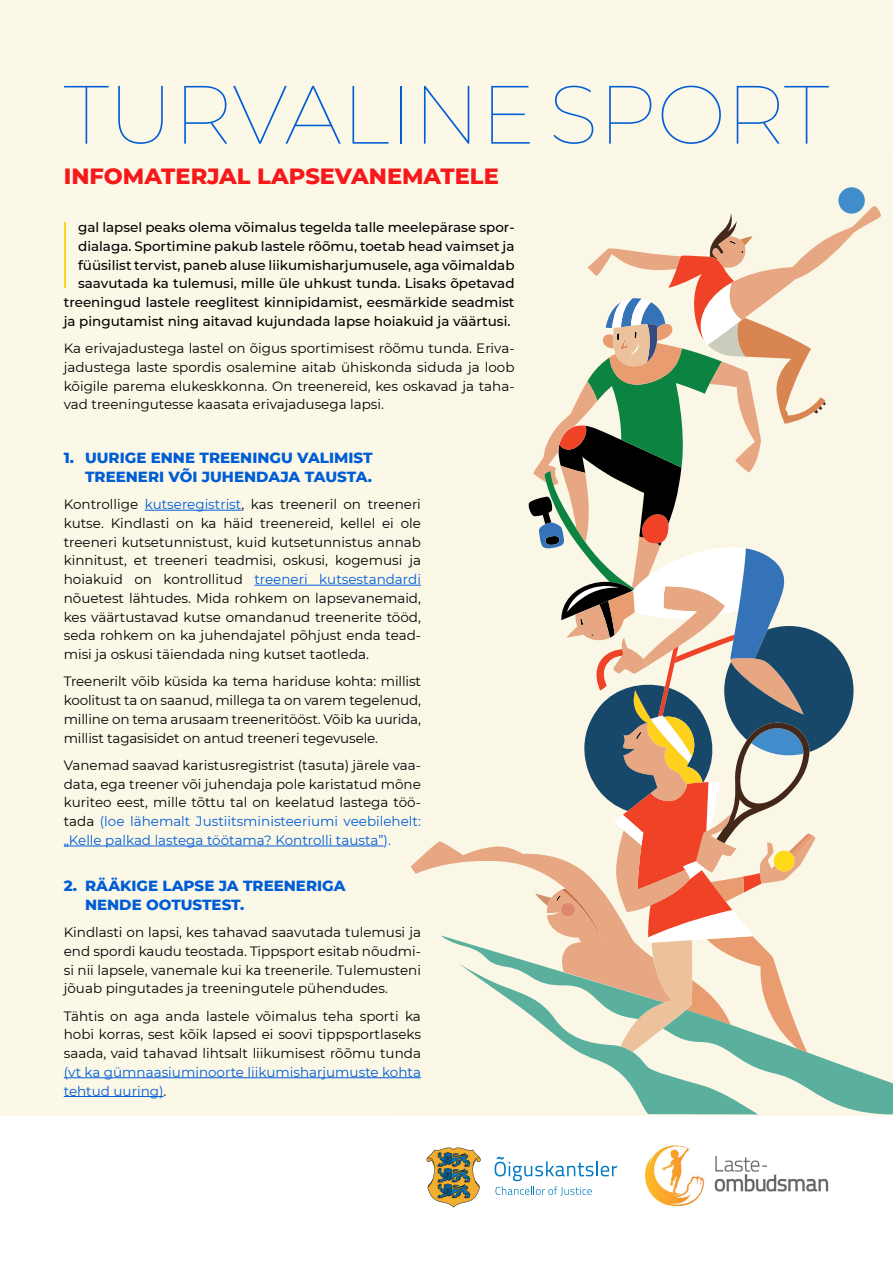
<style>
.page{position:relative;width:893px;height:1263px;background:#fff}
.page>*{position:absolute;margin:0;border:0;box-sizing:border-box;transform-origin:0 0}
.t1{font:100 93.9px "Montserrat";color:#fdd422}
.t2{font:100 82.5px "Montserrat";color:#005dd6}
.t3{font:800 22.5px "Montserrat";color:#f71819}
.t4{font:800 15px/18.8px "Montserrat";color:#005dd6;text-align:right}
.t5{font:13.5px/18.8px "Montserrat";color:#000;text-align:justify}
.t6{font:500 13.5px/18.8px "Montserrat";color:#000;text-align:right}
.t7{font:13.5px/18.8px "Montserrat";color:#005dd6}
.s1{color:#005dd6}
.s2{color:#000}
</style>
<div class="page">
<div style="left:0;top:0;width:893px;height:1116px;background:#fbf8e7"></div>
<div style="left:838px;top:187px;width:27px;height:27px;background:#418ccb;border-radius:50%"></div>
<svg style="left:411px;top:205px;width:482px;height:909px"></svg>
<hr style="left:145px;top:510px;width:97px;height:1px;background:#005dd6">
<hr style="left:254px;top:585px;width:167px;height:1px;background:#005dd6">
<hr style="left:64px;top:846px;width:320px;height:1px;background:#005dd6">
<hr style="left:64px;top:1077px;width:357px;height:1px;background:#005dd6">
<hr style="left:64px;top:1096px;width:100px;height:1px;background:#005dd6">
<img style="left:644px;top:1145px;width:185px;height:62px">
<svg style="left:427px;top:1147px;width:54px;height:60px"></svg>
<svg style="left:495px;top:1157px;width:122px;height:38px"></svg>
<h2 class="t2" style="left:64px;top:59px;width:767px">TURVALINE SPORT</h2>
<h3 class="t3" style="left:64px;top:159px;width:436px">INFOMATERJAL LAPSEVANEMATELE</h3>
<h1 class="t1" style="left:51px;top:192px;width:28px">I</h1>
<p class="t6" style="left:64px;top:217px;width:452px">gal lapsel peaks olema võimalus tegelda talle meelepärase spor&shy;dialaga. Sportimine pakub lastele rõõmu, toetab head vaimset ja füüsilist tervist, paneb aluse liikumisharjumusele, aga võimaldab saavutada ka tulemusi, mille üle uhkust tunda. Lisaks õpetavad treeningud lastele reeglitest kinnipidamist, eesmärkide seadmist ja pingutamist ning aitavad kujundada lapse hoiakuid ja väärtusi.</p>
<p class="t5" style="left:64px;top:338px;width:452px">Ka erivajadustega lastel on õigus sportimisest rõõmu tunda. Eriva&shy;jadustega laste spordis osalemine aitab ühiskonda siduda ja loob kõigile parema elukeskkonna. On treenereid, kes oskavad ja taha&shy;vad treeningutesse kaasata erivajadusega lapsi.</p>
<p class="t4" style="left:64px;top:448px;width:310px">1. UURIGE ENNE TREENINGU VALIMIST<br>TREENERI VÕI JUHENDAJA TAUSTA.</p>
<p class="t5" style="left:64px;top:494px;width:359px">Kontrollige <span class="s1">kutseregistrist</span>, kas treeneril on treeneri kutse. Kindlasti on ka häid treenereid, kellel ei ole treeneri kutsetunnistust, kuid kutsetunnistus annab kinnitust, et treeneri teadmisi, oskusi, kogemusi ja hoiakuid on kontrollitud <span class="s1">treeneri kutsestandardi </span>nõuetest lähtudes. Mida rohkem on lapsevanemaid, kes väärtustavad kutse omandanud treenerite tööd, seda rohkem on ka juhendajatel põhjust enda tead&shy;misi ja oskusi täiendada ning kutset taotleda.</p>
<p class="t5" style="left:64px;top:672px;width:359px">Treenerilt võib küsida ka tema hariduse kohta: millist koolitust ta on saanud, millega ta on varem tegelenud, milline on tema arusaam treeneritööst. Võib ka uurida, millist tagasisidet on antud treeneri tegevusele.</p>
<p class="t5" style="left:64px;top:755px;width:359px">Vanemad saavad karistusregistrist (tasuta) järele vaa&shy;data, ega treener või juhendaja pole karistatud mõne kuriteo eest, mille tõttu tal on keelatud lastega töö&shy;tada <span class="s1">(loe lähemalt Justiitsministeeriumi veebilehelt: „Kelle palkad lastega töötama? Kontrolli tausta”).</span></p>
<p class="t4" style="left:85px;top:875px;width:262px;text-align:left;text-indent:-21px">2. RÄÄKIGE LAPSE JA TREENERIGA<br>NENDE OOTUSTEST.</p>
<p class="t5" style="left:64px;top:922px;width:359px">Kindlasti on lapsi, kes tahavad saavutada tulemusi ja end spordi kaudu teostada. Tippsport esitab nõudmi&shy;si nii lapsele, vanemale kui ka treenerile. Tulemusteni jõuab pingutades ja treeningutele pühendudes.</p>
<p class="t5" style="left:64px;top:1006px;width:359px">Tähtis on aga anda lastele võimalus teha sporti ka hobi korras, sest kõik lapsed ei soovi tippsportlaseks saada, vaid tahavad lihtsalt liikumisest rõõmu tunda</p>
<p class="t7" style="left:64px;top:1062px;width:359px">(vt ka gümnaasiuminoorte liikumisharjumuste kohta tehtud uuring)<span class="s2">.</span></p>
</div>
